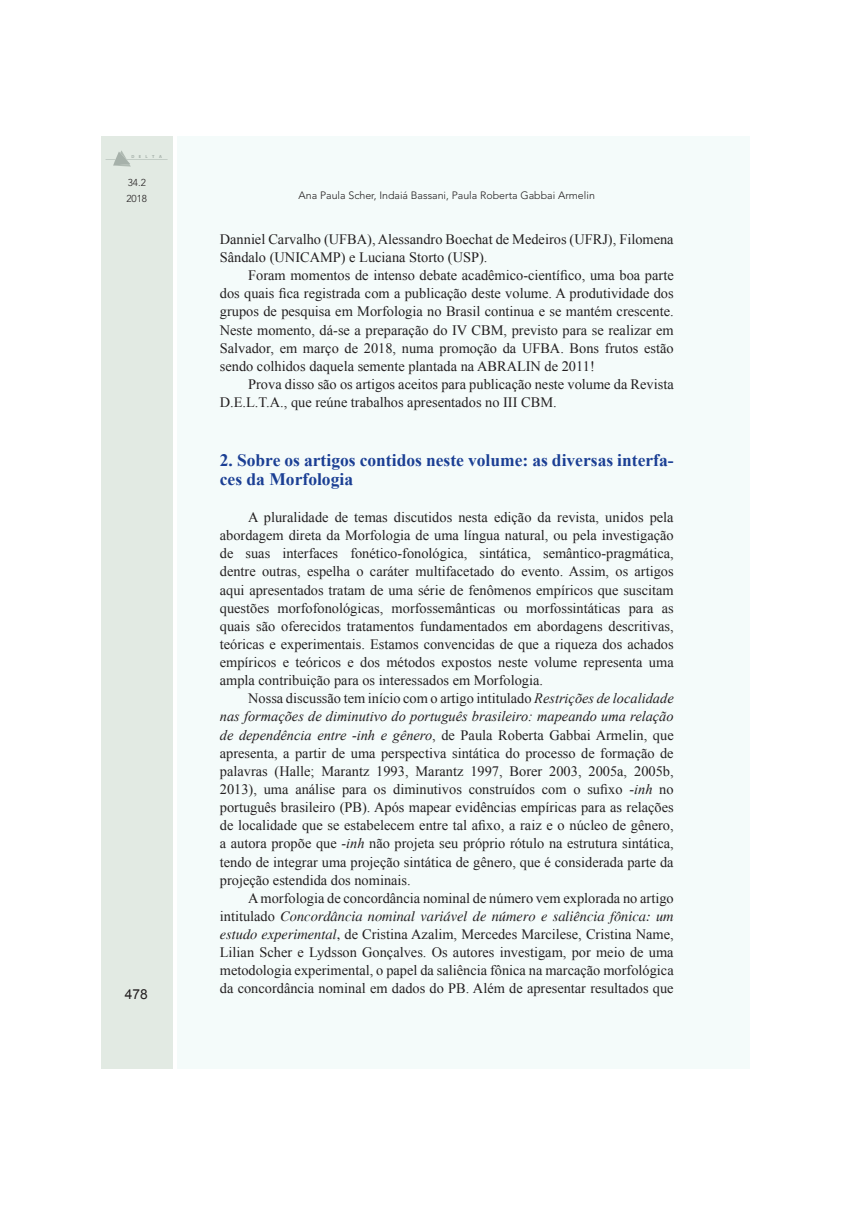
<style>
.page{position:relative;width:851px;height:1205px;background:#fff}
.page>*{position:absolute;margin:0;border:0;box-sizing:border-box;transform-origin:0 0}
.titulo2{font:700 17.5px/18.8px "Times New Roman";color:#1b3f94}
.corpo{font:14.38px/18.1px "Times New Roman";color:#231f20;text-align:justify}
.t1{font:13.75px "Arial";color:#231f20}
.t2{font:300 10.62px "Avenir";color:#231f20}
.t3{font:300 10px/16.2px "Avenir";color:#231f20}
.t4{font:700 4.38px "Myriad Pro";letter-spacing:1em;color:#bcc1bf}
.s1{font-style:italic}
.s2{font-family:"Times";font-style:italic}
.s3{font-family:"Times"}
</style>
<div class="page">
<div style="left:101px;top:137px;width:72px;height:932px;background:#e2eae3"></div>
<div style="left:177px;top:137px;width:572px;height:932px;background:#f4fbfa"></div>
<hr style="left:127px;top:159px;width:40px;height:1px;background:#cacfcd">
<svg style="left:105px;top:150px;width:26px;height:17px"></svg>
<p class="t4" style="left:131px;top:154px;width:32px">DELTA</p>
<p class="t3" style="left:126px;top:175px;width:22px">34.2<br>2018</p>
<p class="t1" style="left:125px;top:985px;width:24px">478</p>
<p class="t2" style="left:298px;top:189px;width:298px">Ana Paula Scher, Indaiá Bassani, Paula Roberta Gabbai Armelin</p>
<p class="corpo" style="left:220px;top:230px;width:455px">Danniel Carvalho (UFBA), Alessandro Boechat de Medeiros (UFRJ), Filomena<br>Sândalo (UNICAMP) e Luciana Storto (USP).</p>
<p class="corpo" style="left:220px;top:266px;width:455px;text-indent:28px">Foram momentos de intenso debate acadêmico-científico, uma boa parte dos quais fica registrada com a publicação deste volume. A produtividade dos grupos de pesquisa em Morfologia no Brasil continua e se mantém crescente.<br>Neste momento, dá-se a preparação do IV CBM, previsto para se realizar em Salvador, em março de 2018, numa promoção da UFBA. Bons frutos estão sendo colhidos daquela semente plantada na ABRALIN de 2011!</p>
<p class="corpo" style="left:220px;top:375px;width:455px;text-indent:28px">Prova disso são os artigos aceitos para publicação neste volume da Revista<br>D.E.L.T.A., que reúne trabalhos apresentados no III CBM.</p>
<p class="titulo2" style="left:220px;top:451px;width:455px">2. Sobre os artigos contidos neste volume: as diversas interfa&shy;ces da Morfologia</p>
<p class="corpo" style="left:220px;top:508px;width:455px;text-indent:28px">A pluralidade de temas discutidos nesta edição da revista, unidos pela abordagem direta da Morfologia de uma língua natural, ou pela investigação de suas interfaces fonético-fonológica, sintática, semântico-pragmática, dentre outras, espelha o caráter multifacetado do evento. Assim, os artigos aqui apresentados tratam de uma série de fenômenos empíricos que suscitam questões morfofonológicas, morfossemânticas ou morfossintáticas para as quais são oferecidos tratamentos fundamentados em abordagens descritivas, teóricas e experimentais. Estamos convencidas de que a riqueza dos achados empíricos e teóricos e dos métodos expostos neste volume representa uma ampla contribuição para os interessados em Morfologia.</p>
<p class="corpo" style="left:220px;top:689px;width:455px;text-indent:28px">Nossa discussão tem início com o artigo intitulado <span class="s1">Restrições de localidade nas formações de diminutivo do português brasileiro: mapeando uma relação de dependência entre -inh e gênero</span>, de Paula Roberta Gabbai Armelin, que apresenta, a partir de uma perspectiva sintática do processo de formação de palavras (Halle; Marantz 1993, Marantz 1997, Borer 2003, 2005a, 2005b, 2013), uma análise para os diminutivos construídos com o sufixo <span class="s1">-inh</span> no português brasileiro (PB). Após mapear evidências empíricas para as relações de localidade que se estabelecem entre tal afixo, a raiz e o núcleo de gênero, a autora propõe que <span class="s1">-inh</span> não projeta seu próprio rótulo na estrutura sintática, tendo de integrar uma projeção sintática de gênero, que é considerada parte da projeção estendida dos nominais.</p>
<p class="corpo" style="left:220px;top:888px;width:455px;text-indent:28px">A morfologia de concordância nominal de número vem explorada no artigo intitulado <span class="s2">Concordância nominal variável de número e saliência fônica: um estudo experimental</span><span class="s3">,</span> de Cristina Azalim, Mercedes Marcilese, Cristina Name, Lilian Scher e Lydsson Gonçalves. Os autores investigam, por meio de uma metodologia experimental, o papel da saliência fônica na marcação morfológica da concordância nominal em dados do PB. Além de apresentar resultados que</p>
</div>
